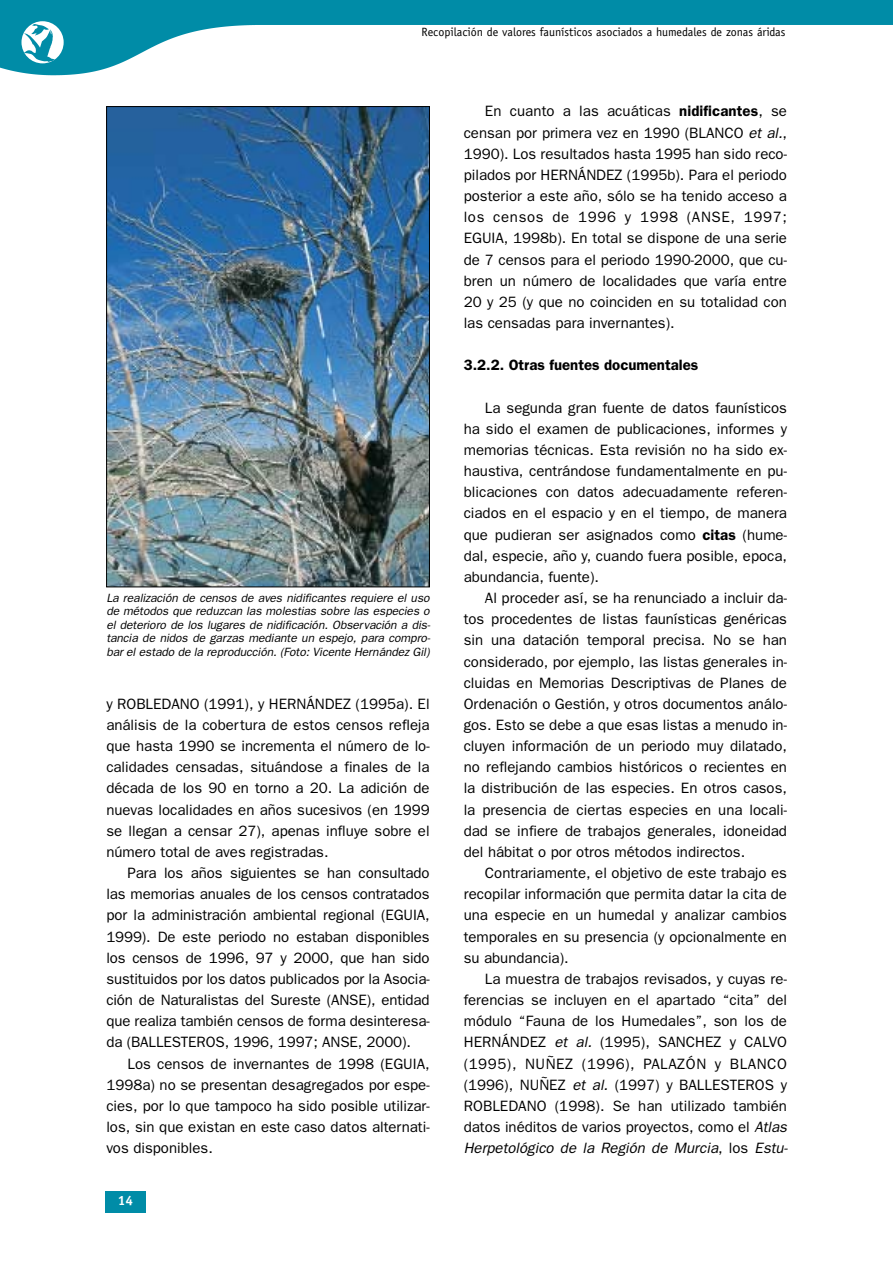
<style>
.page{position:relative;width:893px;height:1262px;background:#fff}
.page>*{position:absolute;margin:0;border:0;box-sizing:border-box;transform-origin:0 0}
.t1{font:15px/21.1px "Franklin Gothic";color:#000;text-align:justify}
.t2{font:600 15px "Franklin Gothic";color:#000}
.t3{font:700 13.5px "Officina Sans";color:#fff}
.t4{font:italic 12px/13.5px "Franklin Gothic";letter-spacing:-.005em;color:#000;text-align:justify}
.t5{font:12px "Officina Sans";color:#000}
.s1{font-weight:600}
.s2{font-style:italic}
</style>
<div class="page">
<img style="left:1px;top:0;width:891px;height:76px">
<div style="left:105px;top:1191px;width:41px;height:21px;background:#008ca7"></div>
<div style="left:18px;top:17px;width:49px;height:51px;background:#008ca7"></div>
<div style="left:21px;top:21px;width:43px;height:42px;background:#fff;border-radius:50%"></div>
<svg style="left:22px;top:24px;width:33px;height:38px"></svg>
<img style="left:108px;top:108px;width:319px;height:477px">
<div style="left:106px;top:106px;width:323px;height:481px;border:1px solid #000"></div>
<p class="t5" style="left:421px;top:27px;width:365px">Recopilación de valores faunísticos asociados a humedales de zonas áridas</p>
<p class="t4" style="left:106px;top:591px;width:325px">La realización de censos de aves nidificantes requiere el uso de métodos que reduzcan las molestias sobre las especies o el deterioro de los lugares de nidificación. Observación a dis&shy;tancia de nidos de garzas mediante un espejo, para compro&shy;bar el estado de la reproducción. (Foto: Vicente Hernández Gil)</p>
<p class="t1" style="left:106px;top:694px;width:325px">y ROBLEDANO (1991), y HERNÁNDEZ (1995a). El análisis de la cobertura de estos censos refleja que hasta 1990 se incrementa el número de lo&shy;calidades censadas, situándose a finales de la década de los 90 en torno a 20. La adición de nuevas localidades en años sucesivos (en 1999 se llegan a censar 27), apenas influye sobre el número total de aves registradas.</p>
<p class="t1" style="left:106px;top:863px;width:325px;text-indent:21px">Para los años siguientes se han consultado las memorias anuales de los censos contratados por la administración ambiental regional (EGUIA, 1999). De este periodo no estaban disponibles los censos de 1996, 97 y 2000, que han sido sustituidos por los datos publicados por la Asocia&shy;ción de Naturalistas del Sureste (ANSE), entidad que realiza también censos de forma desinteresa&shy;da (BALLESTEROS, 1996, 1997; ANSE, 2000).</p>
<p class="t1" style="left:106px;top:1054px;width:325px;text-indent:21px">Los censos de invernantes de 1998 (EGUIA, 1998a) no se presentan desagregados por espe&shy;cies, por lo que tampoco ha sido posible utilizar&shy;los, sin que existan en este caso datos alternati&shy;vos disponibles.</p>
<p class="t3" style="left:118px;top:1195px;width:17px">14</p>
<p class="t1" style="left:463px;top:102px;width:325px;text-indent:21px">En cuanto a las acuáticas <span class="s1">nidificantes</span>, se censan por primera vez en 1990 (BLANCO <span class="s2">et al.</span>, 1990). Los resultados hasta 1995 han sido reco&shy;pilados por HERNÁNDEZ (1995b). Para el periodo posterior a este año, sólo se ha tenido acceso a los censos de 1996 y 1998 (ANSE, 1997; EGUIA, 1998b). En total se dispone de una serie de 7 censos para el periodo 1990-2000, que cu&shy;bren un número de localidades que varía entre 20 y 25 (y que no coinciden en su totalidad con las censadas para invernantes).</p>
<p class="t2" style="left:463px;top:360px;width:236px">3.2.2. Otras fuentes documentales</p>
<p class="t1" style="left:463px;top:398px;width:325px;text-indent:21px">La segunda gran fuente de datos faunísticos ha sido el examen de publicaciones, informes y memorias técnicas. Esta revisión no ha sido ex&shy;haustiva, centrándose fundamentalmente en pu&shy;blicaciones con datos adecuadamente referen&shy;ciados en el espacio y en el tiempo, de manera que pudieran ser asignados como <span class="s1">citas</span> (hume&shy;dal, especie, año y, cuando fuera posible, epoca, abundancia, fuente).</p>
<p class="t1" style="left:463px;top:588px;width:325px;text-indent:21px">Al proceder así, se ha renunciado a incluir da&shy;tos procedentes de listas faunísticas genéricas sin una datación temporal precisa. No se han considerado, por ejemplo, las listas generales in&shy;cluidas en Memorias Descriptivas de Planes de Ordenación o Gestión, y otros documentos análo&shy;gos. Esto se debe a que esas listas a menudo in&shy;cluyen información de un periodo muy dilatado, no reflejando cambios históricos o recientes en la distribución de las especies. En otros casos, la presencia de ciertas especies en una locali&shy;dad se infiere de trabajos generales, idoneidad del hábitat o por otros métodos indirectos.</p>
<p class="t1" style="left:463px;top:863px;width:325px;text-indent:21px">Contrariamente, el objetivo de este trabajo es recopilar información que permita datar la cita de una especie en un humedal y analizar cambios temporales en su presencia (y opcionalmente en su abundancia).</p>
<p class="t1" style="left:463px;top:969px;width:325px;text-indent:21px">La muestra de trabajos revisados, y cuyas re&shy;ferencias se incluyen en el apartado “cita” del módulo “Fauna de los Humedales”, son los de HERNÁNDEZ <span class="s2">et al.</span> (1995), SANCHEZ y CALVO (1995), NUÑEZ (1996), PALAZÓN y BLANCO (1996), NUÑEZ <span class="s2">et al.</span> (1997) y BALLESTEROS y ROBLEDANO (1998). Se han utilizado también datos inéditos de varios proyectos, como el <span class="s2">Atlas Herpetológico de la Región de Murcia</span>, los <span class="s2">Estu-</span></p>
</div>
